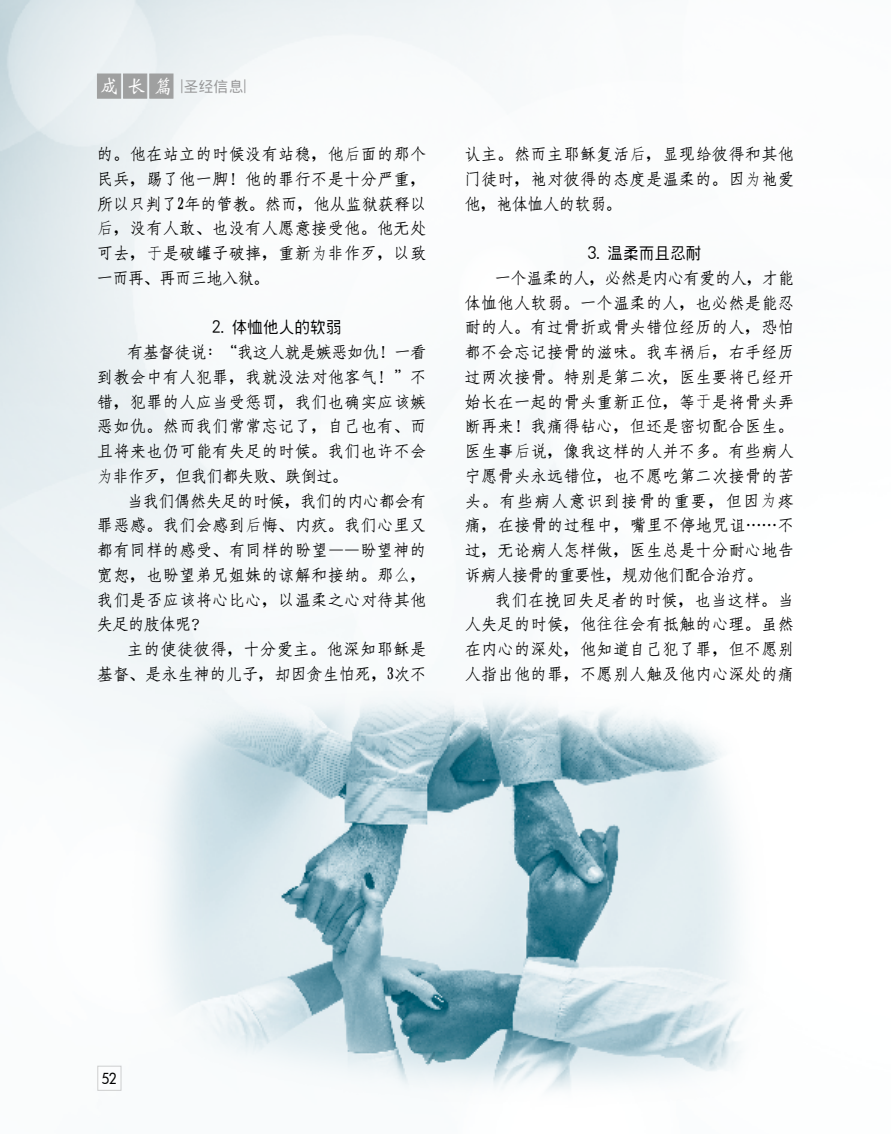
<style>
.page{position:relative;width:891px;height:1134px;background:#fff}
.page>*{position:absolute;margin:0;border:0;box-sizing:border-box;transform-origin:0 0}
.t1{font:16.5px/24.8px "Han Wang Fang Song Medium Gb 5";letter-spacing:.05em;color:#000;text-align:justify;scale:.95 1}
.t2{font:16.5px/24.8px "Han Wang Fang Song Medium Gb 5";letter-spacing:.03em;color:#000;text-align:right;scale:.95 1}
.t3{font:16.5px "Han Wang Hei Medium Gb 5";color:#000;scale:.95 1}
.t4{font:15px "Han Wang Hei Medium Gb 5";color:#949495}
.t5{font:14.85px "Futura Md";color:#000;scale:.91 1}
.s1{font-family:"Han Wang Wei Bei Medium Gb 5";font-size:19.5px;color:#fff}
.s2{font-family:"Fang Song"}
</style>
<div class="page">
<img style="left:97px;top:666px;width:660px;height:451px">
<div style="left:150px;top:74px;width:23px;height:24px;background:#9fa0a0"></div>
<div style="left:123px;top:74px;width:24px;height:24px;background:#9fa0a0"></div>
<div style="left:97px;top:74px;width:24px;height:24px;background:#9fa0a0"></div>
<div style="left:98px;top:1066px;width:23px;height:25px;background:#fff"></div>
<p class="t4" style="left:100px;top:79px;width:148px"><span class="s1">成長篇</span> |聖經信息|</p>
<p class="t1" style="left:97px;top:142px;width:348px">的。他在站立的時候沒有站穩，他<span class="s2">后</span>面的那個民兵，踢了他一腳！他的罪行不是十分嚴重，所以只判了2年的管教。然而，他從監獄獲釋以<span class="s2">后</span>，沒有人敢、也沒有人願意接受他。他無處可去，<span class="s2">于</span>是破罐子破摔，重新<span class="s2">为</span>非作歹，以致一而再、再而三地入獄。</p>
<p class="t3" style="left:212px;top:319px;width:138px">2. 體恤他人的軟弱</p>
<p class="t1" style="left:97px;top:340px;width:348px;text-indent:30px">有基督徒說：“我這人就是嫉惡如仇！一看到教會中有人犯罪，我就沒法對他客氣！”不錯，犯罪的人應當受懲罰，我們也確實應該嫉惡如仇。然而我們常常忘記了，自己也有、而且將來也仍可能有失足的時候。我們也許不會<span class="s2">为</span>非作歹，但我們都失敗、跌倒過。</p>
<p class="t1" style="left:97px;top:488px;width:348px;text-indent:30px">當我們偶然失足的時候，我們的內心都會有罪惡感。我們會感到<span class="s2">后</span>悔、內疚。我們心裡又都有同樣的感受、有同樣的盼望——盼望神的寬恕，也盼望弟兄姐妹的諒解和接納。那<span class="s2">么</span>，我們是否應該將心比心，以溫柔之心對待其他失足的肢體呢？</p>
<p class="t2" style="left:97px;top:637px;width:348px">主的使徒彼得，十分愛主。他深知耶穌是<br>基督、是永生神的兒子，卻因貪生怕死，3次不</p>
<p class="t1" style="left:465px;top:142px;width:348px">認主。然而主耶穌復活<span class="s2">后</span>，顯現給彼得和其他門徒時，祂對彼得的態度是溫柔的。因<span class="s2">为</span>祂愛他，祂體恤人的軟弱。</p>
<p class="t3" style="left:587px;top:245px;width:122px">3. 溫柔而且忍耐</p>
<p class="t1" style="left:465px;top:266px;width:348px;text-indent:30px">一個溫柔的人，必然是內心有愛的人，才能體恤他人軟弱。一個溫柔的人，也必然是能忍耐的人。有過骨折或骨頭錯位經歷的人，恐怕都不會忘記接骨的滋味。我車禍<span class="s2">后</span>，右手經歷過兩次接骨。特別是第二次，醫生要將已經開始長在一起的骨頭重新正位，等<span class="s2">于</span>是將骨頭弄斷再來！我痛得鑽心，但還是密切配合醫生。醫生事<span class="s2">后</span>說，像我這樣的人並不多。有些病人寧願骨頭永遠錯位，也不願吃第二次接骨的苦頭。有些病人意識到接骨的重要，但因<span class="s2">为</span>疼痛，在接骨的過程中，嘴裡不停地咒詛……不過，無論病人怎樣做，醫生總是十分耐心地告訴病人接骨的重要性，規勸他們配合治療。</p>
<p class="t1" style="left:465px;top:587px;width:348px;text-indent:30px">我們在挽回失足者的時候，也當這樣。當人失足的時候，他往往會有抵觸的心理。雖然在內心的深處，他知道自己犯了罪，但不願別人指出他的罪，不願別人觸及他內心深處的痛</p>
<p class="t5" style="left:102px;top:1068px;width:18px">52</p>
</div>
